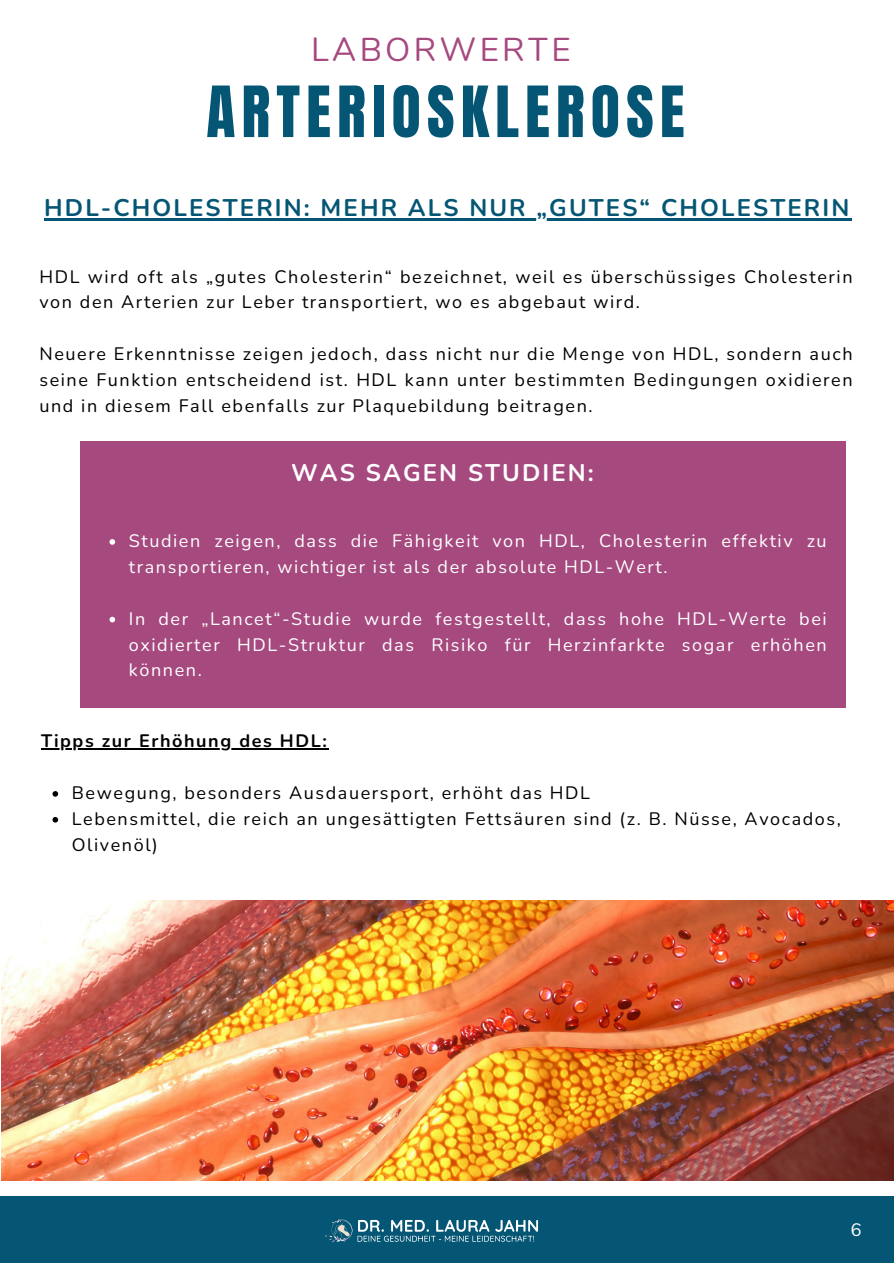
<style>
.page{position:relative;width:894px;height:1264px;background:#fff}
.page>*{position:absolute;margin:0;border:0;box-sizing:border-box;transform-origin:0 0}
.t1{font:60px "Anton";letter-spacing:.1em;color:#055674}
.t2{font:33px "Nunito";letter-spacing:.1em;color:#a5497e}
.t3{font:700 24px "Nunito";letter-spacing:.09em;color:#055674}
.t4{font:700 24px "Nunito";letter-spacing:.09em;color:#fff}
.t5{font:18px/25.8px "Nunito";letter-spacing:.09em;color:#000}
.t6{font:18px/25.8px "Nunito";letter-spacing:.09em;color:#fff}
.t7{font:700 18px "Nunito";letter-spacing:.09em;color:#000}
</style>
<div class="page">
<div style="left:0;top:1196px;width:893px;height:67px;background:#055674"></div>
<svg style="left:325px;top:1219px;width:213px;height:23px"></svg>
<div style="left:81px;top:441px;width:764px;height:267px;background:#a5497e"></div>
<img style="left:2px;top:900px;width:891px;height:280px">
<hr style="left:44px;top:218px;width:807px;height:2px;background:#055674">
<svg style="left:109px;top:539px;width:6px;height:5px"></svg>
<svg style="left:109px;top:616px;width:6px;height:6px"></svg>
<hr style="left:41px;top:748px;width:287px;height:1px;background:#000">
<svg style="left:52px;top:791px;width:6px;height:5px"></svg>
<svg style="left:52px;top:817px;width:6px;height:5px"></svg>
<h2 class="t2" style="left:311px;top:27px;width:261px">LABORWERTE</h2>
<h2 class="t1" style="left:206px;top:69px;width:479px">ARTERIOSKLEROSE</h2>
<p class="t3" style="left:44px;top:192px;width:806px">HDL-CHOLESTERIN: MEHR ALS NUR „GUTES“ CHOLESTERIN</p>
<p class="t5" style="left:39px;top:264px;width:814px">HDL wird oft als „gutes Cholesterin“ bezeichnet, weil es überschüssiges Cholesterin von den Arterien zur Leber transportiert, wo es abgebaut wird.</p>
<p class="t5" style="left:39px;top:341px;width:814px;text-align:justify">Neuere Erkenntnisse zeigen jedoch, dass nicht nur die Menge von HDL, sondern auch seine Funktion entscheidend ist. HDL kann unter bestimmten Bedingungen oxidieren und in diesem Fall ebenfalls zur Plaquebildung beitragen.</p>
<h3 class="t4" style="left:291px;top:457px;width:304px">WAS SAGEN STUDIEN:</h3>
<p class="t6" style="left:129px;top:528px;width:699px">Studien zeigen, dass die Fähigkeit von HDL, Cholesterin effektiv zu transportieren, wichtiger ist als der absolute HDL-Wert.</p>
<h2 class="t6" style="left:129px;top:606px;width:699px;text-align:justify">In der „Lancet“-Studie wurde festgestellt, dass hohe HDL-Werte bei oxidierter HDL-Struktur das Risiko für Herzinfarkte sogar erhöhen können.</h2>
<p class="t7" style="left:41px;top:729px;width:287px">Tipps zur Erhöhung des HDL:</p>
<p class="t5" style="left:72px;top:780px;width:519px">Bewegung, besonders Ausdauersport, erhöht das HDL</p>
<p class="t5" style="left:72px;top:806px;width:770px">Lebensmittel, die reich an ungesättigten Fettsäuren sind (z. B. Nüsse, Avocados,<br>Olivenöl)</p>
<p class="t6" style="left:850px;top:1216px;width:12px">6</p>
</div>
